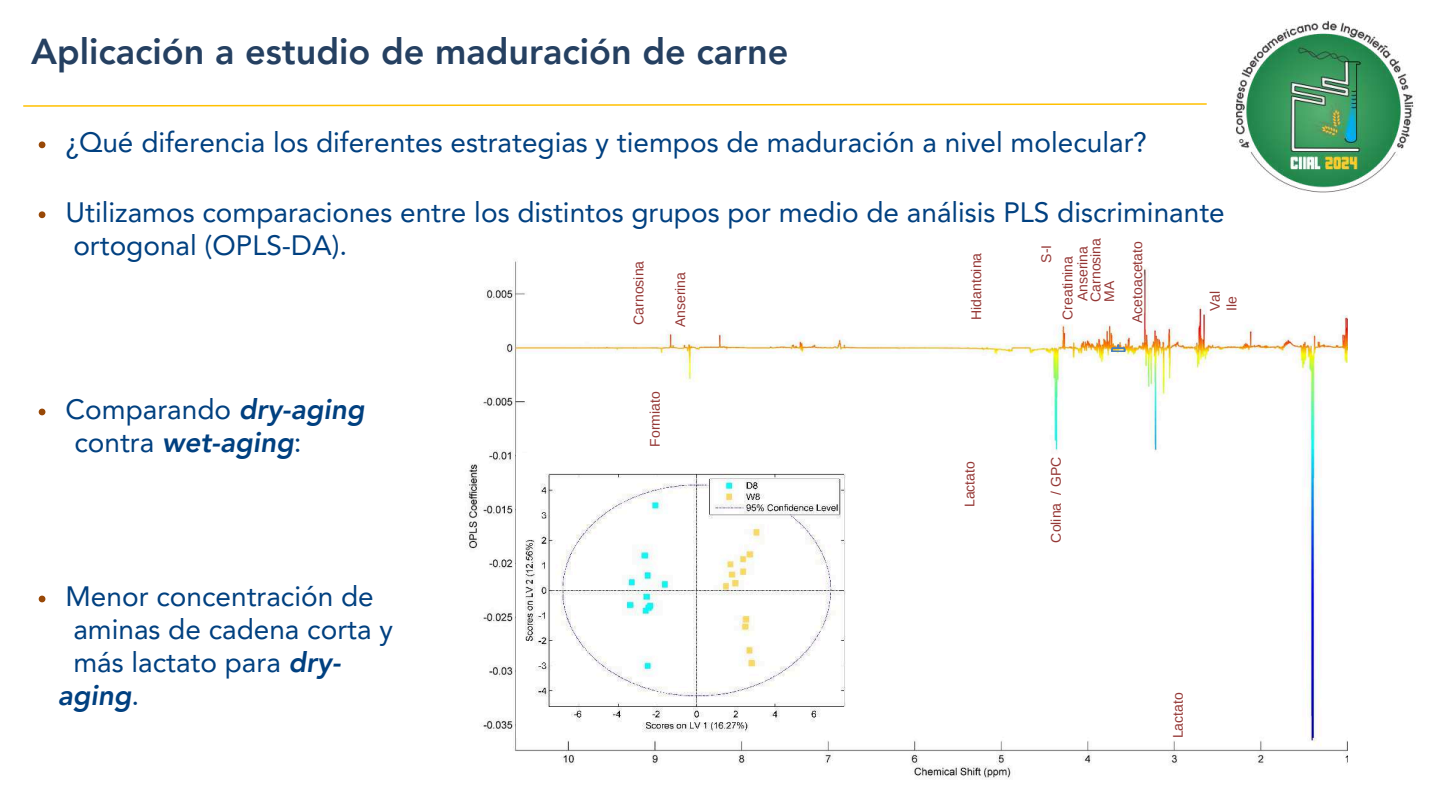
<style>
.page{position:relative;width:1440px;height:810px;background:#fff}
.page>*{position:absolute;margin:0;border:0;box-sizing:border-box;transform-origin:0 0}
.t1{font:800 36px "Avenir LT Pro";color:#254061}
.t2{font:28px/33px "Avenir LT Pro";color:#004080}
.t3{font:italic 800 28px/33px "Avenir LT Pro";color:#004080}
.t4{font:14px/16.5px "Arimo";color:#953735}
.s1{font-weight:400;font-style:normal}
.s2{font-weight:800;font-style:italic}
</style>
<div class="page">
<img style="left:1235px;top:20px;width:180px;height:173px">
<svg style="left:23px;top:103px;width:1184px;height:4px"></svg>
<svg style="left:39px;top:141px;width:6px;height:7px"></svg>
<svg style="left:39px;top:211px;width:6px;height:7px"></svg>
<svg style="left:39px;top:596px;width:6px;height:6px"></svg>
<svg style="left:39px;top:409px;width:6px;height:6px"></svg>
<img style="left:465px;top:261px;width:883px;height:518px">
<img style="left:516px;top:453px;width:348px;height:285px">
<svg style="left:1111px;top:344px;width:14px;height:8px"></svg>
<p class="t1" style="left:31px;top:36px;width:759px">Aplicación a estudio de maduración de carne</p>
<p class="t2" style="left:66px;top:128px;width:1083px">¿Qué diferencia los diferentes estrategias y tiempos de maduración a nivel molecular?</p>
<p class="t2" style="left:66px;top:198px;width:1161px">Utilizamos comparaciones entre los distintos grupos por medio de análisis PLS discriminante ortogonal (OPLS-DA).</p>
<p class="t4" style="left:1053px;top:302px;width:65px;line-height:28.1px;text-indent:-18px;rotate:-90deg">Creatinina<br>Carnosina</p>
<p class="t4" style="left:1095px;top:323px;width:83px;line-height:27.9px;text-indent:21px;rotate:-90deg">MA<br>Acetoacetato</p>
<p class="t4" style="left:1038px;top:263px;width:19px;rotate:-90deg">S-I</p>
<p class="t4" style="left:1074px;top:301px;width:57px;rotate:-90deg">Anserina</p>
<p class="t4" style="left:968px;top:320px;width:68px;rotate:-90deg">Hidantoina</p>
<p class="t4" style="left:630px;top:325px;width:65px;rotate:-90deg">Carnosina</p>
<p class="t4" style="left:672px;top:327px;width:57px;rotate:-90deg">Anserina</p>
<p class="t4" style="left:1207px;top:311px;width:22px;rotate:-90deg">Val<br>Ile</p>
<p class="t3" style="left:74px;top:395px;width:292px;text-indent:-9px"><span class="s1">Comparando</span> dry-aging <span class="s1">contra</span> wet-aging<span class="s1">:</span></p>
<p class="t2" style="left:66px;top:582px;width:310px">Menor concentración de</p>
<p class="t2" style="left:73px;top:615px;width:321px">aminas de cadena corta y</p>
<p class="t2" style="left:73px;top:648px;width:269px">más lactato para <span class="s2">dry-</span></p>
<p class="t3" style="left:58px;top:681px;width:83px">aging<span class="s1">.</span></p>
<p class="t4" style="left:647px;top:447px;width:57px;rotate:-90deg">Formiato</p>
<p class="t4" style="left:962px;top:507px;width:47px;rotate:-90deg">Lactato</p>
<p class="t4" style="left:1048px;top:543px;width:87px;rotate:-90deg">Colina / GPC</p>
<p class="t4" style="left:1170px;top:738px;width:47px;rotate:-90deg">Lactato</p>
</div>
